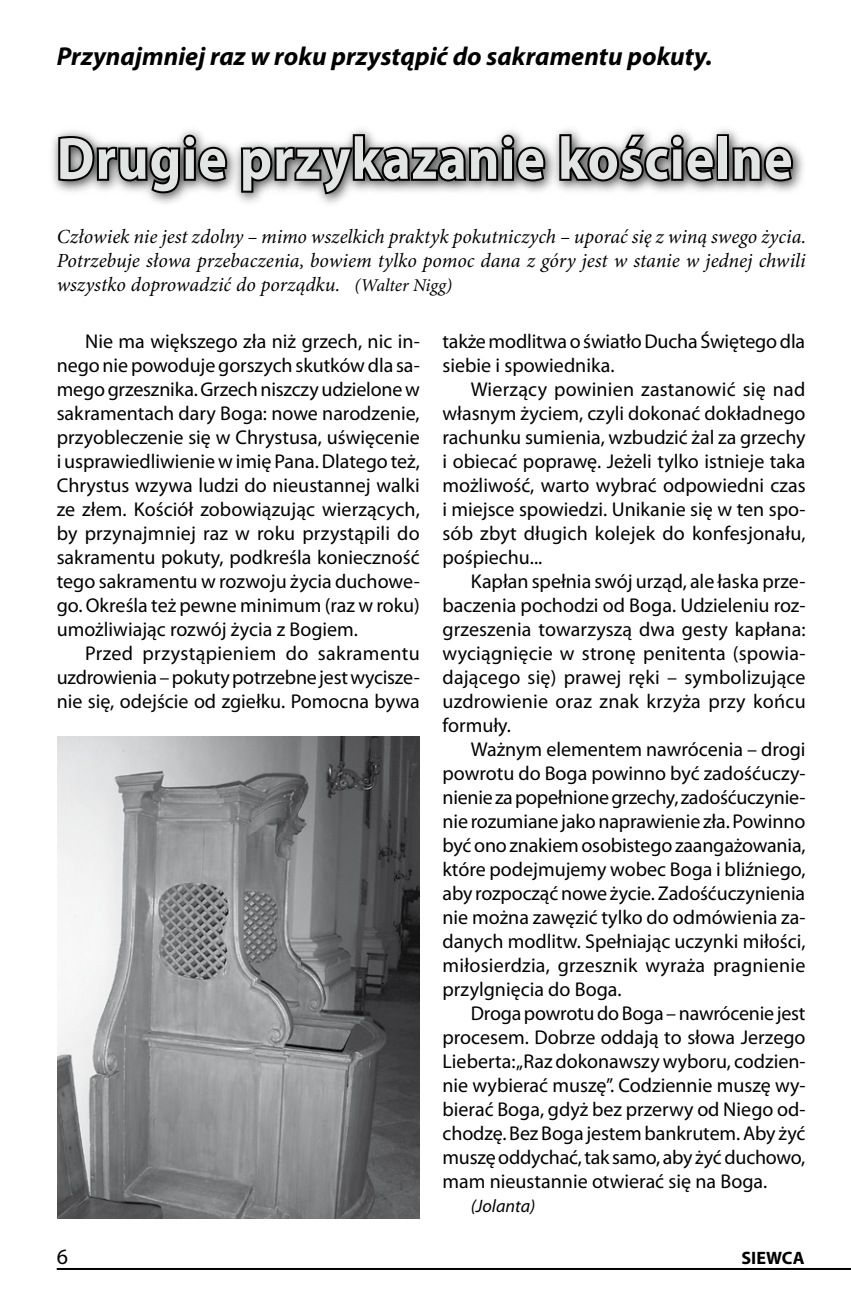
<style>
.page{position:relative;width:851px;height:1304px;background:#fff}
.page>*{position:absolute;margin:0;border:0;box-sizing:border-box;transform-origin:0 0}
.t1{font:700 60px "Myriad Pro";letter-spacing:.02em;color:#e3e4e4;scale:.9 1}
.t2{font:italic 700 26px "Myriad Pro";color:#000}
.t3{font:20px/24px "Myriad Pro";color:#000;text-align:justify}
.t4{font:italic 20px/24px "Minion Pro";letter-spacing:-.005em;color:#000;text-align:justify}
.t5{font:italic 18px "Myriad Pro";color:#000}
.t6{font:700 18px "Myriad Pro";color:#000}
.s1{font-size:18px}
</style>
<div class="page">
<hr style="left:57px;top:1268px;width:748px;height:2px;background:#000">
<hr style="left:774px;top:1268px;width:76px;height:2px;background:#000">
<div style="left:48px;top:124px;width:760px;height:85px;background:#000;opacity:.75"></div>
<svg style="left:56px;top:133px;width:173px;height:62px"></svg>
<svg style="left:239px;top:132px;width:308px;height:65px"></svg>
<svg style="left:557px;top:131px;width:159px;height:52px;background:#696969"></svg>
<div style="left:716px;top:134px;width:12px;height:47px;border:4px solid #000"></div>
<svg style="left:730px;top:145px;width:64px;height:38px;background:#484848"></svg>
<img style="left:57px;top:736px;width:363px;height:483px">
<h2 class="t2" style="left:57px;top:39px;width:657px">Przynajmniej raz w roku przystąpić do sakramentu pokuty.</h2>
<h1 class="t1" style="left:57px;top:119px;width:819px">Drugie przykazanie kościelne</h1>
<p class="t4" style="left:57px;top:225px;width:751px">Człowiek nie jest zdolny – mimo wszelkich praktyk pokutniczych – uporać się z winą swego życia.<br>Potrzebuje słowa przebaczenia, bowiem tylko pomoc dana z góry jest w stanie w jednej chwili wszystko doprowadzić do porządku. <span class="s1">(Walter Nigg)</span></p>
<p class="t3" style="left:57px;top:329px;width:364px;text-indent:28px">Nie ma większego zła niż grzech, nic in&shy;nego nie powoduje gorszych skutków dla sa&shy;mego grzesznika. Grzech niszczy udzielone w sakramentach dary Boga: nowe narodzenie, przyobleczenie się w Chrystusa, uświęcenie i usprawiedliwienie w imię Pana. Dlatego też, Chrystus wzywa ludzi do nieustannej walki ze złem. Kościół zobowiązując wierzących, by przynajmniej raz w roku przystąpili do sakramentu pokuty, podkreśla konieczność tego sakramentu w rozwoju życia duchowe&shy;go. Określa też pewne minimum (raz w roku) umożliwiając rozwój życia z Bogiem.</p>
<p class="t3" style="left:57px;top:641px;width:364px;text-indent:28px">Przed przystąpieniem do sakramentu uzdrowienia – pokuty potrzebne jest wycisze&shy;nie się, odejście od zgiełku. Pomocna bywa</p>
<p class="t3" style="left:442px;top:329px;width:364px">także modlitwa o światło Ducha Świętego dla siebie i spowiednika.</p>
<p class="t3" style="left:442px;top:377px;width:364px;text-indent:28px">Wierzący powinien zastanowić się nad własnym życiem, czyli dokonać dokładnego rachunku sumienia, wzbudzić żal za grzechy i obiecać poprawę. Jeżeli tylko istnieje taka możliwość, warto wybrać odpowiedni czas i miejsce spowiedzi. Unikanie się w ten spo&shy;sób zbyt długich kolejek do konfesjonału, pośpiechu...</p>
<p class="t3" style="left:442px;top:569px;width:364px;text-indent:28px">Kapłan spełnia swój urząd, ale łaska prze&shy;baczenia pochodzi od Boga. Udzieleniu roz&shy;grzeszenia towarzyszą dwa gesty kapłana: wyciągnięcie w stronę penitenta (spowia&shy;dającego się) prawej ręki – symbolizujące uzdrowienie oraz znak krzyża przy końcu formuły.</p>
<p class="t3" style="left:442px;top:737px;width:364px;text-indent:28px">Ważnym elementem nawrócenia – drogi powrotu do Boga powinno być zadośćuczy&shy;nienie za popełnione grzechy, zadośćuczynie&shy;nie rozumiane jako naprawienie zła. Powinno być ono znakiem osobistego zaangażowania, które podejmujemy wobec Boga i bliźniego, aby rozpocząć nowe życie. Zadośćuczynienia nie można zawęzić tylko do odmówienia za&shy;danych modlitw. Spełniając uczynki miłości, miłosierdzia, grzesznik wyraża pragnienie przylgnięcia do Boga.</p>
<p class="t3" style="left:442px;top:1001px;width:364px;text-indent:28px">Droga powrotu do Boga – nawrócenie jest procesem. Dobrze oddają to słowa Jerzego Lieberta: „Raz dokonawszy wyboru, codzien&shy;nie wybierać muszę”. Codziennie muszę wy&shy;bierać Boga, gdyż bez przerwy od Niego od&shy;chodzę. Bez Boga jestem bankrutem. Aby żyć muszę oddychać, tak samo, aby żyć duchowo, mam nieustannie otwierać się na Boga.</p>
<p class="t5" style="left:471px;top:1194px;width:66px">(Jolanta)</p>
<p class="t6" style="left:741px;top:1246px;width:65px">SIEWCA</p>
</div>
